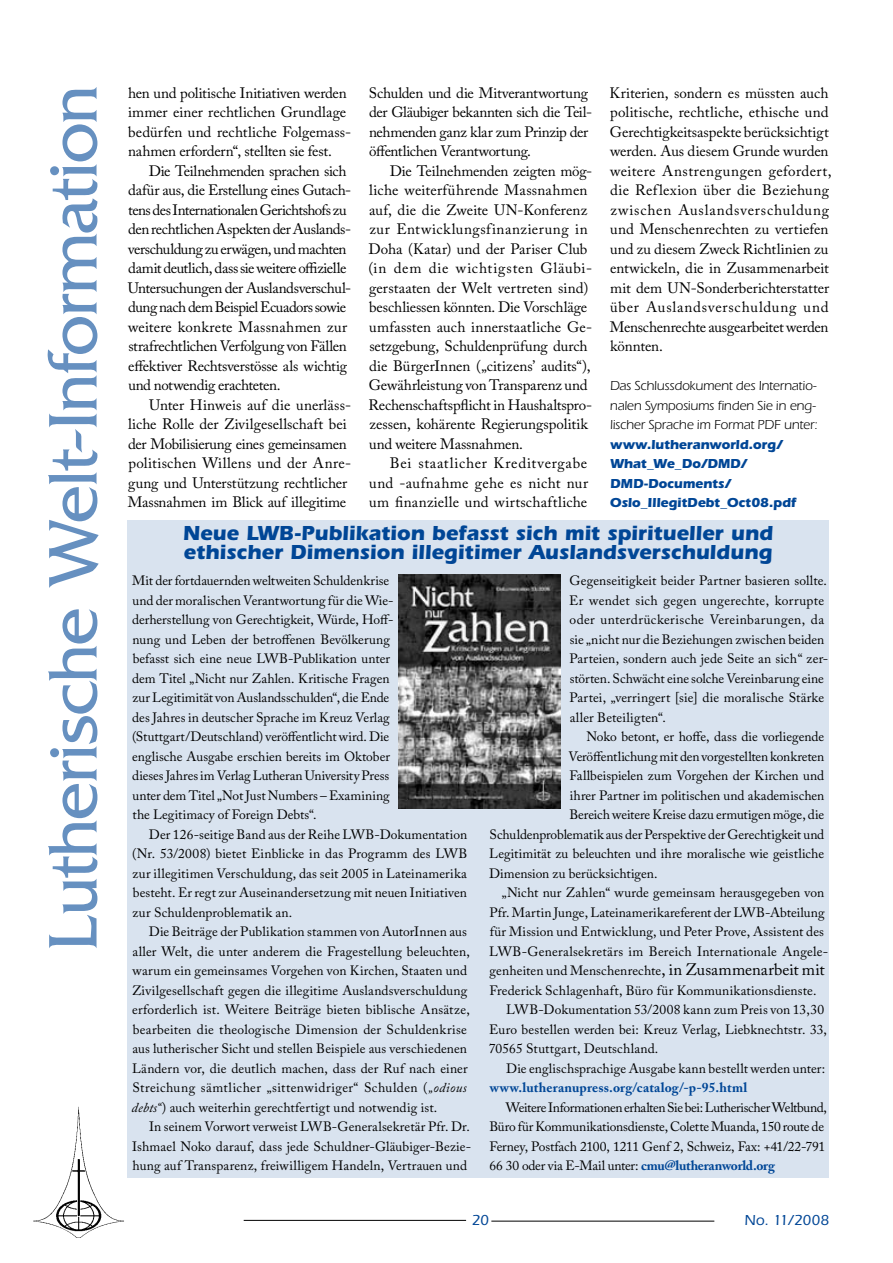
<style>
.page{position:relative;width:893px;height:1263px;background:#fff}
.page>*{position:absolute;margin:0;border:0;box-sizing:border-box;transform-origin:0 0}
.t1{font:72px "Friz Quadrata";letter-spacing:-.02em;color:#6690c0}
.t2{font:700 21px/19.5px "Itc Eras";letter-spacing:-.005em;color:#004696}
.t3{font:15px/19.5px "Adobe Caslon Pro";letter-spacing:-.005em;color:#000}
.t4{font:15px/19.5px "Adobe Caslon Pro";letter-spacing:-.025em;color:#000}
.t5{font:500 15px "Itc Eras";letter-spacing:.005em;color:#004696}
.t6{font:13.5px/19.5px "Adobe Caslon Pro";letter-spacing:.005em;color:#000}
.t7{font:13.5px/19.5px "Adobe Caslon Pro";letter-spacing:-.02em;color:#000}
.t8{font:13.5px/19.5px "Itc Eras";letter-spacing:-.015em;color:#000}
.t9{font:700 13.5px/19.5px "Itc Eras";letter-spacing:-.01em;color:#004696}
.t10{font:13.5px "Adobe Caslon Pro";letter-spacing:-.015em;color:#000}
.t11{font:700 13.5px "Adobe Caslon Pro";letter-spacing:.01em;color:#004696}
.s1{font-style:italic}
.s2{font-size:16.5px}
.s3{font-weight:700;color:#004696}
</style>
<div class="page">
<hr style="left:491px;top:1221px;width:223px;height:1px;background:#000">
<hr style="left:244px;top:1220px;width:222px;height:1px;background:#000">
<img style="left:33px;top:1096px;width:95px;height:142px">
<div style="left:128px;top:521px;width:701px;height:657px;background:#d9e3ef"></div>
<img style="left:399px;top:575px;width:162px;height:234px">
<h1 class="t1" style="left:33px;top:951px;width:868px;rotate:-90deg">Lutherische Welt-Information</h1>
<p class="t3" style="left:128px;top:83px;width:224px">hen und politische Initiativen werden immer einer rechtlichen Grundlage bedürfen und rechtliche Folgemass&shy;nahmen erfordern“, stellten sie fest.</p>
<p class="t4" style="left:369px;top:83px;width:225px">Schulden und die Mitverantwortung der Gläubiger bekannten sich die Teil&shy;nehmenden ganz klar zum Prinzip der öffentlichen Verantwortung.</p>
<p class="t3" style="left:368px;top:161px;width:225px;text-indent:22px">Die Teilnehmenden zeigten mög&shy;liche weiterführende Massnahmen auf, die die Zweite UN-Konferenz zur Entwicklungsfinanzierung in Doha (Katar) und der Pariser Club (in dem die wichtigsten Gläubi&shy;gerstaaten der Welt vertreten sind) beschliessen könnten. Die Vorschläge umfassten auch innerstaatliche Ge&shy;setzgebung, Schuldenprüfung durch die BürgerInnen („citizens’ audits“), Gewährleistung von Transparenz und Rechenschaftspflicht in Haushaltspro&shy;zessen, kohärente Regierungspolitik und weitere Massnahmen.</p>
<p class="t3" style="left:369px;top:453px;width:220px;text-align:justify;text-indent:21px">Bei staatlicher Kreditvergabe und -aufnahme gehe es nicht nur um finanzielle und wirtschaftliche</p>
<p class="t3" style="left:610px;top:83px;width:223px">Kriterien, sondern es müssten auch politische, rechtliche, ethische und Gerechtigkeitsaspekte berücksichtigt werden. Aus diesem Grunde wurden weitere Anstrengungen gefordert, die Reflexion über die Beziehung zwischen Auslandsverschuldung und Menschenrechten zu vertiefen und zu diesem Zweck Richtlinien zu entwickeln, die in Zusammenarbeit mit dem UN-Sonderberichterstatter über Auslandsverschuldung und Menschenrechte ausgearbeitet werden könnten.</p>
<p class="t8" style="left:610px;top:376px;width:210px">Das Schlussdokument des Internatio&shy;nalen Symposiums finden Sie in eng&shy;lischer Sprache im Format PDF unter:</p>
<p class="t9" style="left:610px;top:434px;width:188px">www.lutheranworld.org/<br>What_We_Do/DMD/<br>DMD-Documents/<br>Oslo_IllegitDebt_Oct08.pdf</p>
<p class="t4" style="left:128px;top:161px;width:225px;text-indent:21px">Die Teilnehmenden sprachen sich dafür aus, die Erstellung eines Gutach&shy;tens des Internationalen Gerichtshofs zu den rechtlichen Aspekten der Auslands&shy;verschuldung zu erwägen, und machten damit deutlich, dass sie weitere offizielle Untersuchungen der Auslandsverschul&shy;dung nach dem Beispiel Ecuadors sowie weitere konkrete Massnahmen zur strafrechtlichen Verfolgung von Fällen effektiver Rechtsverstösse als wichtig und notwendig erachteten.</p>
<p class="t3" style="left:128px;top:395px;width:225px;text-indent:21px">Unter Hinweis auf die unerläss&shy;liche Rolle der Zivilgesellschaft bei der Mobilisierung eines gemeinsamen politischen Willens und der Anre&shy;gung und Unterstützung rechtlicher Massnahmen im Blick auf illegitime</p>
<h2 class="t2" style="left:183px;top:523px;width:592px">Neue LWB-Publikation befasst sich mit spiritueller und ethischer Dimension illegitimer Auslandsverschuldung</h2>
<p class="t6" style="left:132px;top:571px;width:263px">Mit der fortdauernden weltweiten Schuldenkrise und der moralischen Verantwortung für die Wie&shy;derherstellung von Gerechtigkeit, Würde, Hoff&shy;nung und Leben der betroffenen Bevölkerung befasst sich eine neue LWB-Publikation unter dem Titel „Nicht nur Zahlen. Kritische Fragen zur Legitimität von Auslandsschulden“, die Ende des Jahres in deutscher Sprache im Kreuz Verlag (Stuttgart/Deutschland) veröffentlicht wird. Die englische Ausgabe erschien bereits im Oktober dieses Jahres im Verlag Lutheran University Press unter dem Titel „Not Just Numbers – Examining the Legitimacy of Foreign Debts“.</p>
<p class="t6" style="left:132px;top:824px;width:337px;text-align:justify;text-indent:17px">Der 126-seitige Band aus der Reihe LWB-Dokumentation (Nr. 53/2008) bietet Einblicke in das Programm des LWB zur illegitimen Verschuldung, das seit 2005 in Lateinamerika besteht. Er regt zur Auseinandersetzung mit neuen Initiativen zur Schuldenproblematik an.</p>
<p class="t6" style="left:132px;top:922px;width:340px;text-indent:17px">Die Beiträge der Publikation stammen von AutorInnen aus aller Welt, die unter anderem die Fragestellung beleuchten, warum ein gemeinsames Vorgehen von Kirchen, Staaten und Zivilgesellschaft gegen die illegitime Auslandsverschuldung erforderlich ist. Weitere Beiträge bieten biblische Ansätze, bearbeiten die theologische Dimension der Schuldenkrise aus lutherischer Sicht und stellen Beispiele aus verschiedenen Ländern vor, die deutlich machen, dass der Ruf nach einer Streichung sämtlicher „sittenwidriger“ Schulden (<span class="s1">„odious debts“</span>) auch weiterhin gerechtfertigt und notwendig ist.</p>
<p class="t6" style="left:132px;top:1117px;width:341px;text-align:justify;text-indent:17px">In seinem Vorwort verweist LWB-Generalsekretär Pfr. Dr.<br>Ishmael Noko darauf, dass jede Schuldner-Gläubiger-Bezie&shy;hung auf Transparenz, freiwilligem Handeln, Vertrauen und</p>
<p class="t6" style="left:569px;top:571px;width:261px">Gegenseitigkeit beider Partner basieren sollte.<br>Er wendet sich gegen ungerechte, korrupte oder unterdrückerische Vereinbarungen, da sie „nicht nur die Beziehungen zwischen beiden Parteien, sondern auch jede Seite an sich“ zer&shy;störten. Schwächt eine solche Vereinbarung eine Partei, „verringert [sie] die moralische Stärke aller Beteiligten“.</p>
<p class="t6" style="left:586px;top:727px;width:239px">Noko betont, er hoffe, dass die vorliegende</p>
<p class="t10" style="left:568px;top:748px;width:257px">Veröffentlichung mit den vorgestellten konkreten</p>
<p class="t6" style="left:569px;top:766px;width:256px">Fallbeispielen zum Vorgehen der Kirchen und</p>
<p class="t6" style="left:570px;top:785px;width:256px">ihrer Partner im politischen und akademischen</p>
<p class="t6" style="left:569px;top:805px;width:256px">Bereich weitere Kreise dazu ermutigen möge, die</p>
<p class="t6" style="left:490px;top:824px;width:336px">Schuldenproblematik aus der Perspektive der Gerechtigkeit und</p>
<p class="t6" style="left:489px;top:844px;width:336px">Legitimität zu beleuchten und ihre moralische wie geistliche</p>
<p class="t6" style="left:489px;top:863px;width:170px">Dimension zu berücksichtigen.</p>
<p class="t6" style="left:502px;top:883px;width:324px">„Nicht nur Zahlen“ wurde gemeinsam herausgegeben von</p>
<p class="t6" style="left:489px;top:902px;width:337px">Pfr. Martin Junge, Lateinamerikareferent der LWB-Abteilung</p>
<p class="t6" style="left:490px;top:922px;width:336px">für Mission und Entwicklung, und Peter Prove, Assistent des</p>
<p class="t6" style="left:489px;top:941px;width:341px">LWB-Generalsekretärs im Bereich Internationale Angele-</p>
<p class="t6" style="left:490px;top:961px;width:337px">genheiten und Menschenrechte<span class="s2">, in Zusammenarbeit mit</span></p>
<p class="t6" style="left:489px;top:980px;width:329px">Frederick Schlagenhaft, Büro für Kommunikationsdienste.</p>
<p class="t6" style="left:506px;top:1000px;width:319px">LWB-Dokumentation 53/2008 kann zum Preis von 13,30</p>
<p class="t6" style="left:489px;top:1019px;width:339px">Euro bestellen werden bei: Kreuz Verlag, Liebknechtstr. 33,</p>
<p class="t6" style="left:489px;top:1039px;width:171px">70565 Stuttgart, Deutschland.</p>
<p class="t6" style="left:506px;top:1058px;width:321px">Die englischsprachige Ausgabe kann bestellt werden unter:</p>
<p class="t11" style="left:490px;top:1079px;width:259px">www.lutheranupress.org/catalog/-p-95.html</p>
<p class="t7" style="left:489px;top:1097px;width:339px;text-indent:17px">Weitere Informationen erhalten Sie bei: Lutherischer Weltbund, Büro für Kommunikationsdienste, Colette Muanda, 150 route de Ferney, Postfach 2100, 1211 Genf 2, Schweiz, Fax: +41/22-791<br>66 30 oder via E-Mail unter: <span class="s3">cmu@lutheranworld.org</span></p>
<p class="t5" style="left:472px;top:1212px;width:19px">20</p>
<p class="t5" style="left:745px;top:1212px;width:86px">No. 11/2008</p>
</div>
